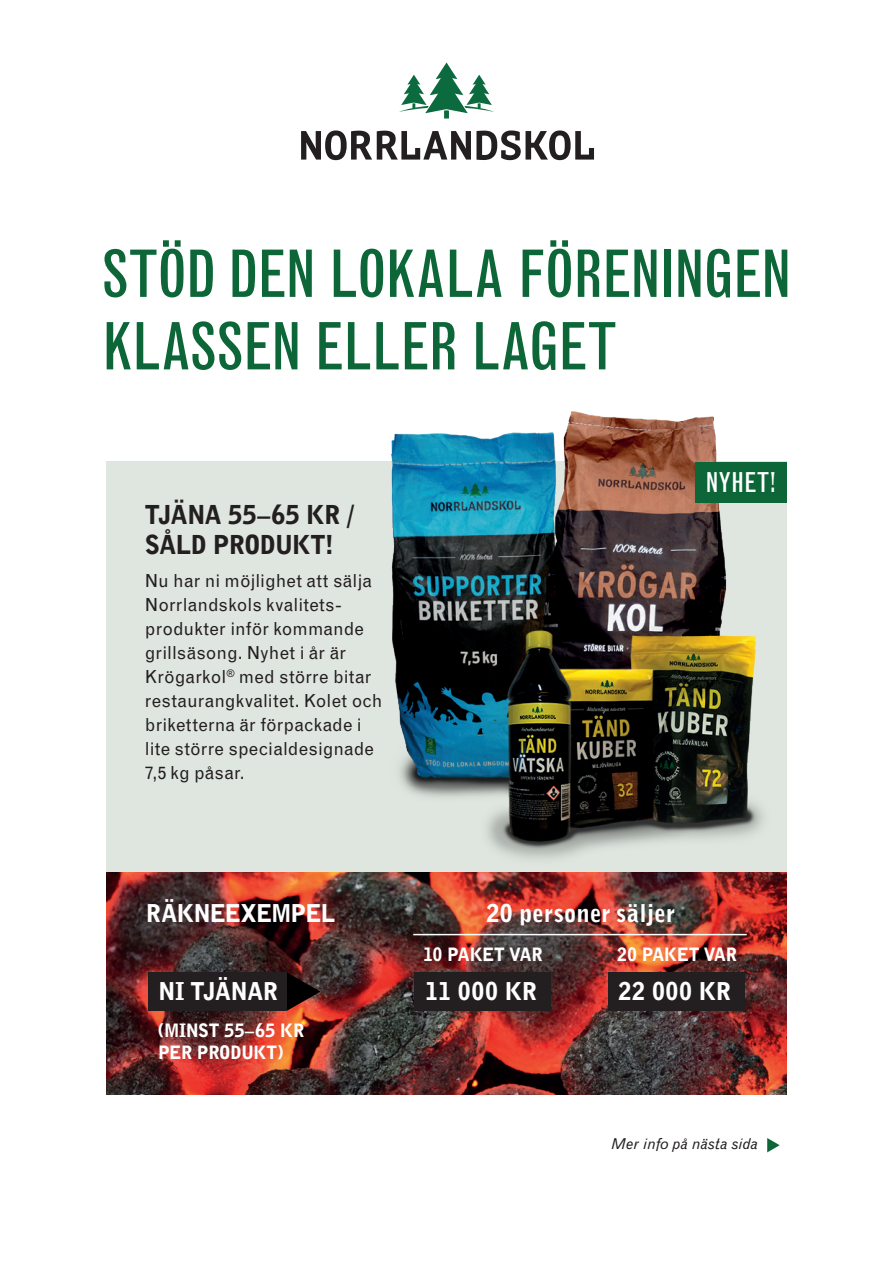
<style>
.page{position:relative;width:893px;height:1263px;background:#fff}
.page>*{position:absolute;margin:0;border:0;box-sizing:border-box;transform-origin:0 0}
.t1{font:condensed 64.2px/72.4px "Grotesque";letter-spacing:-.02em;color:#0c6638}
.t2{font:condensed 27px "Grotesque";letter-spacing:-.005em;color:#fff}
.t3{font:900 25.5px/30px "Grotesque";letter-spacing:-.025em;color:#231f20}
.t4{font:900 24px "Grotesque";letter-spacing:-.02em;color:#fff}
.t5{font:900 24px "Grotesque";letter-spacing:.01em;color:#fff}
.t6{font:18px/24px "Grotesque";letter-spacing:.005em;color:#231f20}
.t7{font:900 18px/21.6px "Grotesque";letter-spacing:-.02em;color:#fff}
.t8{font:italic 15px "Grotesque";color:#231f20}
</style>
<div class="page">
<div style="left:106px;top:461px;width:681px;height:413px;background:#dfe6df"></div>
<img style="left:106px;top:873px;width:681px;height:221px">
<div style="left:414px;top:972px;width:137px;height:38px;background:#231f20"></div>
<div style="left:148px;top:972px;width:139px;height:39px;background:#231f20"></div>
<div style="left:608px;top:972px;width:137px;height:38px;background:#231f20"></div>
<img style="left:325px;top:411px;width:462px;height:494px">
<div style="left:695px;top:462px;width:92px;height:41px;background:#0c6638"></div>
<svg style="left:399px;top:62px;width:95px;height:57px"></svg>
<svg style="left:301px;top:130px;width:293px;height:30px"></svg>
<hr style="left:413px;top:934px;width:334px;height:1px;background:#fff">
<svg style="left:287px;top:972px;width:34px;height:39px"></svg>
<svg style="left:767px;top:1138px;width:13px;height:14px"></svg>
<h1 class="t1" style="left:102px;top:238px;width:691px">STÖD DEN LOKALA FÖRENINGEN<br>KLASSEN ELLER LAGET</h1>
<h3 class="t3" style="left:145px;top:500px;width:212px">TJÄNA 55–65 KR /<br>SÅLD PRODUKT!</h3>
<p class="t6" style="left:145px;top:569px;width:239px">Nu har ni möjlighet att sälja<br>Norrlandskols kvalitets&shy;produkter inför kommande grillsäsong. Nyhet i år är<br>Krögarkol<sup>®</sup> med större bitar restaurangkvalitet. Kolet och briketterna är förpackade i lite större specialdesignade<br>7,5 kg påsar.</p>
<h2 class="t2" style="left:706px;top:467px;width:72px">NYHET!</h2>
<h3 class="t4" style="left:146px;top:899px;width:191px">RÄKNEEXEMPEL</h3>
<h3 class="t5" style="left:486px;top:899px;width:191px">20 personer säljer</h3>
<p class="t7" style="left:422px;top:943px;width:122px">10 PAKET VAR</p>
<p class="t7" style="left:616px;top:943px;width:122px">20 PAKET VAR</p>
<h3 class="t4" style="left:158px;top:976px;width:122px">NI TJÄNAR</h3>
<h3 class="t4" style="left:424px;top:976px;width:114px">11 000 KR</h3>
<h3 class="t4" style="left:618px;top:976px;width:115px">22 000 KR</h3>
<p class="t7" style="left:158px;top:1020px;width:148px">(MINST 55–65 KR<br>PER PRODUKT)</p>
<p class="t8" style="left:611px;top:1135px;width:148px">Mer info på nästa sida</p>
</div>
